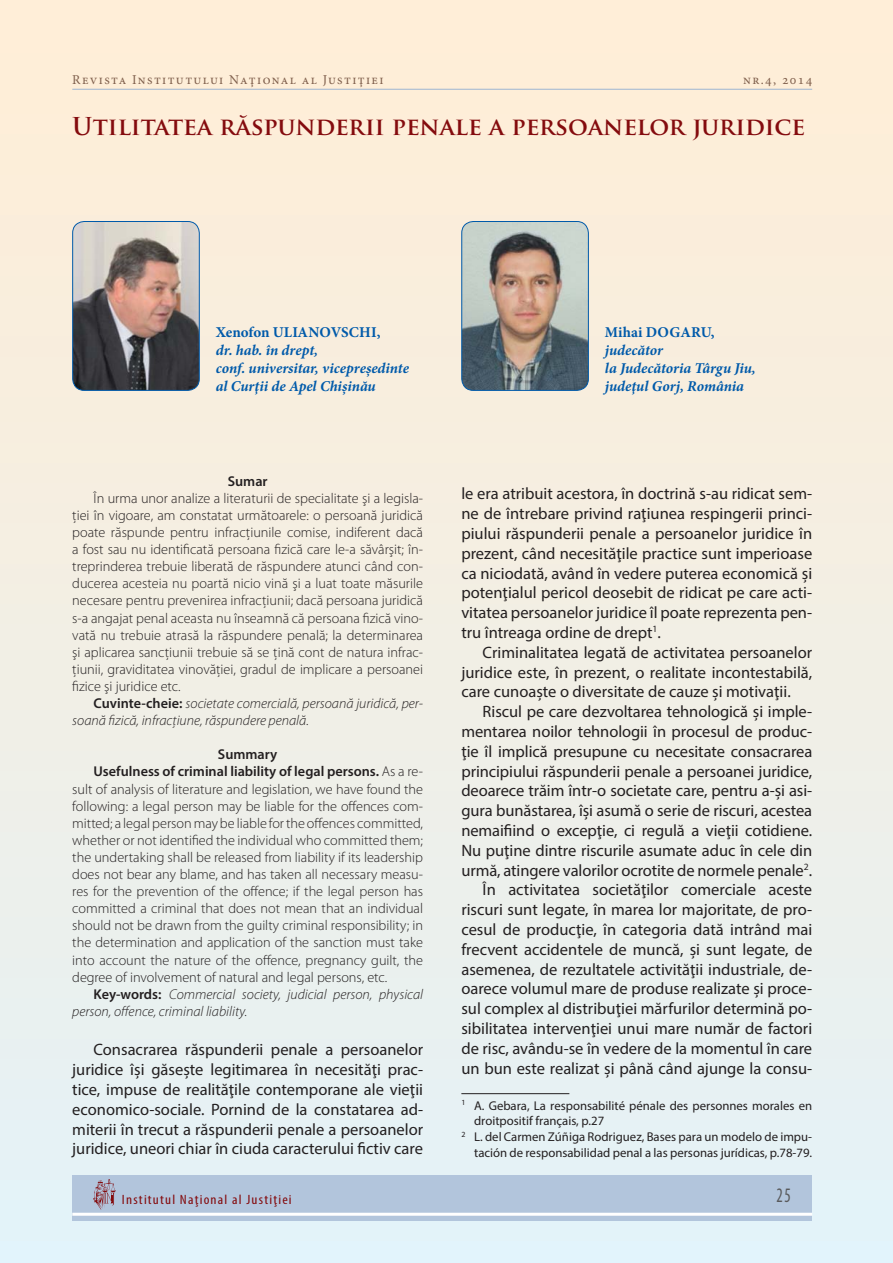
<style>
.page{position:relative;width:893px;height:1263px;background:#fff}
.page>*{position:absolute;margin:0;border:0;box-sizing:border-box;transform-origin:0 0}
.t1{font:700 24px "Trajan Pro";color:#840b0e}
.t2{font:condensed 20.7px "Myriad Pro";color:#58595b;scale:.8 1}
.t3{font:16.5px/19.8px "Myriad Pro";color:#231f20;text-align:justify}
.t4{font:italic 700 15px/18px "Minion Pro";letter-spacing:-.005em;color:#005aaa}
.t5{font:700 15px "Minion Pro";color:#005aaa}
.t6{font:300 14.25px/17.1px "Myriad Pro";color:#231f20;text-align:justify}
.t7{font:italic 300 14.25px/17.1px "Myriad Pro";color:#231f20}
.t8{font:600 14.25px "Myriad Pro";color:#231f20}
.t9{font:13.5px "Minion Pro";letter-spacing:.1em;color:#7f5f4c}
.t10{font:condensed 13.5px "Myriad Pro";letter-spacing:.08em;color:#840b0e;scale:1.11 1}
.t11{font:12.75px "Myriad Pro";color:#231f20}
.s1{font-weight:600;font-style:normal}
.s2{font-weight:300}
</style>
<div class="page">
<div style="left:0;top:0;width:893px;height:1263px;background:linear-gradient(to bottom,#ffedd4,#e3f2f7)"></div>
<hr style="left:72px;top:89px;width:740px;height:1px;background:#9eb6d2">
<div style="left:72px;top:1175px;width:740px;height:46px;background:#b2c5dc"></div>
<hr style="left:72px;top:1213px;width:740px;height:3px;background:#fff">
<svg style="left:93px;top:1179px;width:23px;height:31px"></svg>
<img style="left:73px;top:221px;width:126px;height:169px;border-radius:12px">
<div style="left:72px;top:221px;width:128px;height:170px;border:1px solid #005aaa;border-radius:12px"></div>
<img style="left:462px;top:221px;width:126px;height:169px;border-radius:12px">
<div style="left:461px;top:221px;width:128px;height:170px;border:1px solid #005aaa;border-radius:12px"></div>
<hr style="left:461px;top:1093px;width:108px;height:1px;background:#231f20">
<p class="t9" style="left:72px;top:75px;width:313px">Revista Institutului Naţional al Justiţiei</p>
<p class="t9" style="left:743px;top:75px;width:71px">nr.4, 2014</p>
<h1 class="t1" style="left:72px;top:113px;width:734px">Utilitatea răspunderii penale a persoanelor juridice</h1>
<p class="t5" style="left:216px;top:326px;width:166px">Xenofon ULIANOVSCHI,</p>
<p class="t4" style="left:216px;top:342px;width:195px">dr. hab. în drept,<br>conf. universitar, vicepreședinte al Curţii de Apel Chișinău</p>
<p class="t8" style="left:228px;top:476px;width:41px">Sumar</p>
<p class="t6" style="left:72px;top:491px;width:352px;text-indent:21px">În urma unor analize a literaturii de specialitate şi a legisla&shy;ţiei în vigoare, am constatat următoarele: o persoană juridică poate răspunde pentru infracţiunile comise, indiferent dacă a fost sau nu identificată persoana fizică care le-a săvârşit; în&shy;treprinderea trebuie liberată de răspundere atunci când con&shy;ducerea acesteia nu poartă nicio vină şi a luat toate măsurile necesare pentru prevenirea infracţiunii; dacă persoana juridică s-a angajat penal aceasta nu înseamnă că persoana fizică vino&shy;vată nu trebuie atrasă la răspundere penală; la determinarea şi aplicarea sancţiunii trebuie să se ţină cont de natura infrac&shy;ţiunii, graviditatea vinovăţiei, gradul de implicare a persoanei fizice şi juridice etc.</p>
<p class="t7" style="left:72px;top:696px;width:352px;text-indent:21px"><span class="s1">Cuvinte-cheie:</span> societate comercială, persoană juridică, per&shy;soană fizică, infracţiune, răspundere penală.</p>
<p class="t8" style="left:218px;top:749px;width:61px">Summary</p>
<p class="t8" style="left:94px;top:766px;width:331px">Usefulness of criminal liability of legal persons. <span class="s2">As a re-</span></p>
<p class="t6" style="left:72px;top:782px;width:352px">sult of analysis of literature and legislation, we have found the</p>
<p class="t6" style="left:72px;top:799px;width:352px">following: a legal person may be liable for the offences com-</p>
<p class="t6" style="left:72px;top:816px;width:352px">mitted; a legal person may be liable for the offences committed,</p>
<p class="t6" style="left:72px;top:833px;width:352px">whether or not identified the individual who committed them;</p>
<p class="t6" style="left:72px;top:850px;width:352px">the undertaking shall be released from liability if its leadership</p>
<p class="t6" style="left:72px;top:867px;width:352px">does not bear any blame, and has taken all necessary measu-</p>
<p class="t6" style="left:72px;top:884px;width:352px">res for the prevention of the offence; if the legal person has</p>
<p class="t6" style="left:72px;top:901px;width:352px">committed a criminal that does not mean that an individual</p>
<p class="t6" style="left:72px;top:918px;width:352px">should not be drawn from the guilty criminal responsibility; in</p>
<p class="t6" style="left:72px;top:935px;width:352px">the determination and application of the sanction must take</p>
<p class="t6" style="left:72px;top:953px;width:352px">into account the nature of the offence, pregnancy guilt, the</p>
<p class="t6" style="left:72px;top:970px;width:316px">degree of involvement of natural and legal persons, etc.</p>
<p class="t7" style="left:94px;top:987px;width:331px"><span class="s1">Key-words:</span> Commercial society, judicial person, physical</p>
<p class="t7" style="left:72px;top:1004px;width:176px">person, offence, criminal liability.</p>
<p class="t3" style="left:72px;top:1042px;width:352px;text-indent:21px">Consacrarea răspunderii penale a persoanelor juridice își găsește legitimarea în necesităţi prac&shy;tice, impuse de realităţile contemporane ale vieţii economico-sociale. Pornind de la constatarea ad&shy;miterii în trecut a răspunderii penale a persoanelor juridice, uneori chiar în ciuda caracterului fictiv care</p>
<p class="t5" style="left:605px;top:326px;width:111px">Mihai DOGARU,</p>
<p class="t4" style="left:605px;top:342px;width:152px">judecător<br>la Judecătoria Târgu Jiu, judeţul Gorj, România</p>
<p class="t3" style="left:461px;top:485px;width:352px">le era atribuit acestora, în doctrină s-au ridicat sem&shy;ne de întrebare privind raţiunea respingerii princi&shy;piului răspunderii penale a persoanelor juridice în prezent, când necesităţile practice sunt imperioase ca niciodată, având în vedere puterea economică și potenţialul pericol deosebit de ridicat pe care acti&shy;vitatea persoanelor juridice îl poate reprezenta pen&shy;tru întreaga ordine de drept<sup>1</sup>.</p>
<p class="t3" style="left:461px;top:644px;width:352px;text-indent:21px">Criminalitatea legată de activitatea persoanelor juridice este, în prezent, o realitate incontestabilă, care cunoaște o diversitate de cauze și motivaţii.</p>
<p class="t3" style="left:461px;top:703px;width:352px;text-align:right">Riscul pe care dezvoltarea tehnologică și imple&shy;mentarea noilor tehnologii în procesul de produc&shy;ţie îl implică presupune cu necesitate consacrarea principiului răspunderii penale a persoanei juridice, deoarece trăim într-o societate care, pentru a-și asi&shy;gura bunăstarea, își asumă o serie de riscuri, acestea nemaifiind o excepţie, ci regulă a vieţii cotidiene.<br>Nu puţine dintre riscurile asumate aduc în cele din urmă, atingere valorilor ocrotite de normele penale<sup>2</sup>.<br>În activitatea societăţilor comerciale aceste riscuri sunt legate, în marea lor majoritate, de pro&shy;cesul de producţie, în categoria dată intrând mai frecvent accidentele de muncă, și sunt legate, de asemenea, de rezultatele activităţii industriale, de&shy;oarece volumul mare de produse realizate și proce&shy;sul complex al distribuţiei mărfurilor determină po&shy;sibilitatea intervenţiei unui mare număr de factori de risc, avându-se în vedere de la momentul în care un bun este realizat și până când ajunge la consu-</p>
<p class="t11" style="left:461px;top:1101px;width:352px"><sup>1</sup> A. Gebara, La responsabilité pénale des personnes morales en</p>
<p class="t11" style="left:474px;top:1116px;width:132px">droitpositif français, p.27</p>
<p class="t11" style="left:461px;top:1132px;width:352px"><sup>2</sup> L. del Carmen Zúñiga Rodriguez, Bases para un modelo de impu-</p>
<p class="t11" style="left:474px;top:1147px;width:340px">tación de responsabilidad penal a las personas jurídicas, p.78-79.</p>
<p class="t10" style="left:122px;top:1194px;width:154px">Institutul Naţional al Justiţiei</p>
<p class="t2" style="left:777px;top:1187px;width:19px">25</p>
</div>
